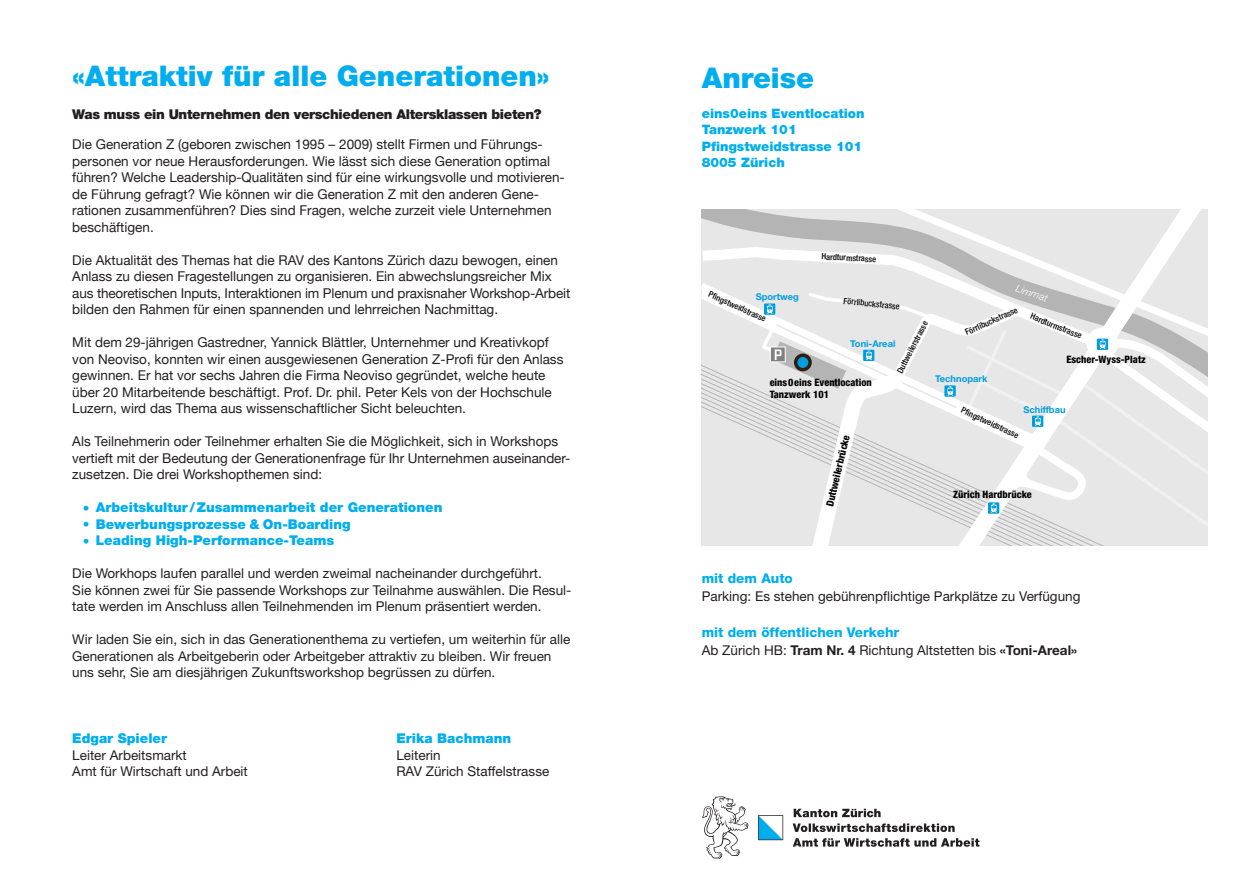
<style>
.page{position:relative;width:1259px;height:893px;background:#fff}
.page>*{position:absolute;margin:0;border:0;box-sizing:border-box;transform-origin:0 0}
.t1{font:900 28.5px "Helvetica Neue";color:#00aeef}
.t2{font:13.5px/16.5px "Helvetica Neue";color:#231f20}
.t3{font:13.5px/16.5px "Helvetica Neue";color:#231f20}
.t4{font:900 13.5px "Helvetica Neue";color:#00aeef}
.t5{font:900 13.5px "Helvetica Neue";letter-spacing:-.025em;color:#231f20}
.t6{font:800 13.5px "Helvetica Neue";color:#00aeef}
.t7{font:900 13.05px/16.5px "Helvetica Neue";color:#00aeef}
.t8{font:800 condensed 10.2px/12.3px "Helvetica Neue";color:#000}
.t9{font:italic 300 10.2px "Helvetica Neue";color:#fff}
.t10{font:700 9.3px "Helvetica Neue";color:#009dde}
.t11{font:500 condensed 8.55px "Helvetica Neue";color:#000}
.s1{font-weight:800;color:#00aeef}
.s2{font-weight:700}
</style>
<div class="page">
<svg style="left:702px;top:796px;width:46px;height:63px"></svg>
<svg style="left:758px;top:815px;width:25px;height:25px"></svg>
<svg style="left:793px;top:838px;width:186px;height:9px"></svg>
<svg style="left:792px;top:823px;width:162px;height:9px"></svg>
<svg style="left:793px;top:809px;width:87px;height:8px"></svg>
<svg style="left:702px;top:209px;width:157px;height:33px;background:#c9c9c9"></svg>
<svg style="left:702px;top:242px;width:157px;height:35px"></svg>
<svg style="left:702px;top:279px;width:506px;height:267px"></svg>
<svg style="left:859px;top:209px;width:349px;height:137px"></svg>
<h1 class="t1" style="left:72px;top:59px;width:479px">«Attraktiv für alle Generationen»</h1>
<p class="t5" style="left:72px;top:106px;width:471px">Was muss ein Unternehmen den verschiedenen Altersklassen bieten?</p>
<p class="t2" style="left:72px;top:137px;width:494px">Die Generation Z (geboren zwischen 1995 – 2009) stellt Firmen und Führungs&shy;personen vor neue Herausforderungen. Wie lässt sich diese Generation optimal führen? Welche Leadership-Qualitäten sind für eine wirkungsvolle und motivieren&shy;de Führung gefragt? Wie können wir die Generation Z mit den anderen Gene&shy;rationen zusammenführen? Dies sind Fragen, welche zurzeit viele Unternehmen beschäftigen.</p>
<p class="t2" style="left:72px;top:252px;width:499px">Die Aktualität des Themas hat die RAV des Kantons Zürich dazu bewogen, einen Anlass zu diesen Fragestellungen zu organisieren. Ein abwechslungsreicher Mix aus theoretischen Inputs, Interaktionen im Plenum und praxisnaher Workshop-Arbeit bilden den Rahmen für einen spannenden und lehrreichen Nachmittag.</p>
<p class="t2" style="left:72px;top:335px;width:493px">Mit dem 29-jährigen Gastredner, Yannick Blättler, Unternehmer und Kreativkopf von Neoviso, konnten wir einen ausgewiesenen Generation Z-Profi für den Anlass gewinnen. Er hat vor sechs Jahren die Firma Neoviso gegründet, welche heute über 20 Mitarbeitende beschäftigt. Prof. Dr. phil. Peter Kels von der Hochschule Luzern, wird das Thema aus wissenschaftlicher Sicht beleuchten.</p>
<p class="t2" style="left:72px;top:434px;width:499px">Als Teilnehmerin oder Teilnehmer erhalten Sie die Möglichkeit, sich in Workshops vertieft mit der Bedeutung der Generationenfrage für Ihr Unternehmen auseinander&shy;zusetzen. Die drei Workshopthemen sind:</p>
<p class="t4" style="left:83px;top:499px;width:361px">• Arbeitskultur /Zusammenarbeit der Generationen</p>
<p class="t4" style="left:83px;top:516px;width:269px">• Bewerbungsprozesse &amp; On-Boarding</p>
<p class="t4" style="left:83px;top:532px;width:253px">• Leading High-Performance-Teams</p>
<p class="t3" style="left:72px;top:565px;width:501px">Die Workhops laufen parallel und werden zweimal nacheinander durchgeführt.<br>Sie können zwei für Sie passende Workshops zur Teilnahme auswählen. Die Resul&shy;tate werden im Anschluss allen Teilnehmenden im Plenum präsentiert werden.</p>
<p class="t3" style="left:72px;top:631px;width:499px">Wir laden Sie ein, sich in das Generationenthema zu vertiefen, um weiterhin für alle<br>Generationen als Arbeitgeberin oder Arbeitgeber attraktiv zu bleiben. Wir freuen uns sehr, Sie am diesjährigen Zukunftsworkshop begrüssen zu dürfen.</p>
<p class="t4" style="left:72px;top:730px;width:96px">Edgar Spieler</p>
<p class="t4" style="left:396px;top:730px;width:116px">Erika Bachmann</p>
<p class="t3" style="left:72px;top:746px;width:116px">Leiter Arbeitsmarkt</p>
<p class="t3" style="left:396px;top:746px;width:46px">Leiterin</p>
<p class="t3" style="left:72px;top:763px;width:177px">Amt für Wirtschaft und Arbeit</p>
<p class="t3" style="left:396px;top:763px;width:154px">RAV Zürich Staffelstrasse</p>
<h1 class="t1" style="left:702px;top:61px;width:114px">Anreise</h1>
<p class="t7" style="left:702px;top:105px;width:164px">eins0eins Eventlocation<br>Tanzwerk 101<br>Pfingstweidstrasse 101<br>8005 Zürich</p>
<p class="t11" style="left:711px;top:289px;width:64px;rotate:24deg">Pfingstweidstrasse</p>
<p class="t10" style="left:755px;top:291px;width:45px">Sportweg</p>
<p class="t11" style="left:822px;top:251px;width:56px;rotate:3deg">Hardturmstrasse</p>
<p class="t11" style="left:844px;top:295px;width:58px;rotate:6deg">Förrlibuckstrasse</p>
<p class="t11" style="left:895px;top:370px;width:59px;rotate:-63deg">Duttweilerstrasse</p>
<p class="t10" style="left:850px;top:338px;width:47px">Toni-Areal</p>
<p class="t9" style="left:1018px;top:282px;width:34px;rotate:19deg">Limmat</p>
<p class="t11" style="left:963px;top:328px;width:58px;rotate:-24deg">Förrlibuckstrasse</p>
<p class="t11" style="left:1032px;top:311px;width:56px;rotate:22deg">Hardturmstrasse</p>
<p class="t8" style="left:1066px;top:353px;width:81px">Escher-Wyss-Platz</p>
<p class="t8" style="left:769px;top:376px;width:104px">eins 0 eins Eventlocation<br>Tanzwerk 101</p>
<p class="t8" style="left:823px;top:505px;width:75px;rotate:-77deg">Duttweilerbrücke</p>
<p class="t10" style="left:935px;top:373px;width:54px">Technopark</p>
<p class="t10" style="left:1023px;top:404px;width:44px">Schiffbau</p>
<p class="t11" style="left:964px;top:405px;width:64px;rotate:25deg">Pfingstweidstrasse</p>
<p class="t8" style="left:953px;top:488px;width:80px">Zürich Hardbrücke</p>
<p class="t6" style="left:702px;top:570px;width:93px">mit dem Auto</p>
<p class="t3" style="left:702px;top:587px;width:380px">Parking: Es stehen gebührenpflichtige Parkplätze zu Verfügung</p>
<p class="t3" style="left:702px;top:623px;width:377px;line-height:18px"><span class="s1">mit dem öffentlichen Verkehr<br></span>Ab Zürich HB: <span class="s2">Tram Nr. 4</span> Richtung Altstetten bis <span class="s2">«Toni-Areal»</span></p>
</div>
